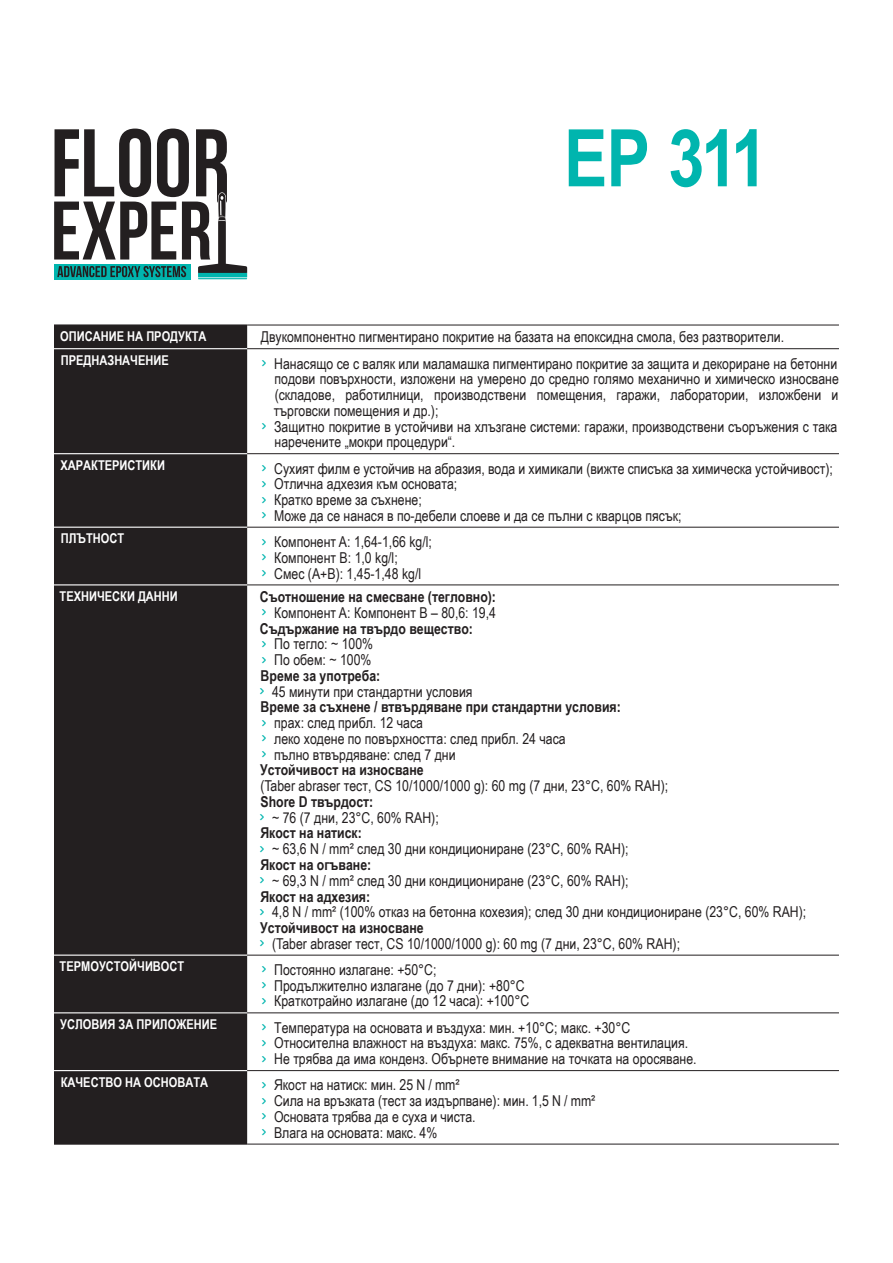
<style>
.page{position:relative;width:893px;height:1263px;background:#fff}
.page>*{position:absolute;margin:0;border:0;box-sizing:border-box;transform-origin:0 0}
.t1{font:700 79.5px "Arial Narrow";color:#00b5ae}
.t2{font:15px/15.8px "Arial Narrow";color:#231f20;text-align:justify}
.t3{font:700 15px "Arial Narrow";color:#231f20}
.t4{font:700 13.5px "Arial Narrow";color:#fff}
.s1{font-family:"Gravur";font-stretch:condensed;color:#00b5ae}
</style>
<div class="page">
<div style="left:54px;top:326px;width:193px;height:817px;background:#231f20"></div>
<hr style="left:54px;top:324px;width:193px;height:2px;background:#231f20">
<hr style="left:54px;top:348px;width:193px;height:1px;background:#fff">
<hr style="left:54px;top:453px;width:193px;height:1px;background:#fff">
<hr style="left:54px;top:527px;width:193px;height:1px;background:#fff">
<hr style="left:54px;top:584px;width:193px;height:1px;background:#fff">
<hr style="left:54px;top:954px;width:193px;height:2px;background:#fff">
<hr style="left:54px;top:1012px;width:193px;height:1px;background:#fff">
<hr style="left:54px;top:1070px;width:193px;height:1px;background:#fff">
<hr style="left:247px;top:325px;width:592px;height:1px;background:#231f20">
<hr style="left:247px;top:348px;width:592px;height:1px;background:#231f20">
<hr style="left:247px;top:453px;width:592px;height:1px;background:#231f20">
<hr style="left:247px;top:527px;width:592px;height:1px;background:#231f20">
<hr style="left:247px;top:584px;width:592px;height:1px;background:#231f20">
<hr style="left:247px;top:955px;width:592px;height:1px;background:#231f20">
<hr style="left:247px;top:1012px;width:592px;height:1px;background:#231f20">
<hr style="left:247px;top:1070px;width:592px;height:1px;background:#231f20">
<hr style="left:247px;top:1144px;width:592px;height:1px;background:#231f20">
<hr style="left:54px;top:1143px;width:193px;height:2px;background:#231f20">
<div style="left:54px;top:264px;width:137px;height:16px;background:#00b5ae"></div>
<hr style="left:198px;top:278px;width:49px;height:1px;background:#00b5ae">
<svg style="left:54px;top:129px;width:193px;height:148px"></svg>
<p class="t1" style="left:564px;top:98px;width:205px">EP 311</p>
<p class="t4" style="left:60px;top:326px;width:148px">ОПИСАНИЕ НА ПРОДУКТА</p>
<p class="t2" style="left:261px;top:329px;width:525px">Двукомпонентно пигментирано покритие на базата на епоксидна смола, без разтворители.</p>
<p class="t4" style="left:61px;top:350px;width:110px">ПРЕДНАЗНАЧЕНИЕ</p>
<p class="t2" style="left:274px;top:355px;width:567px;text-indent:-13px"><span class="s1">›</span> Нанасящо се с валяк или маламашка пигментирано покритие за защита и декориране на бетонни подови повърхности, изложени на умерено до средно голямо механично и химическо износване (складове, работилници, производствени помещения, гаражи, лаборатории, изложбени и търговски помещения и др.);</p>
<p class="t2" style="left:275px;top:418px;width:564px;text-indent:-14px"><span class="s1">›</span> Защитно покритие в устойчиви на хлъзгане системи: гаражи, производствени съоръжения с така наречените „мокри процедури“.</p>
<p class="t4" style="left:61px;top:455px;width:106px">ХАРАКТЕРИСТИКИ</p>
<p class="t2" style="left:261px;top:460px;width:573px"><span class="s1">›</span> Сухият филм е устойчив на абразия, вода и химикали (вижте списъка за химическа устойчивост);</p>
<p class="t2" style="left:261px;top:476px;width:198px"><span class="s1">›</span> Отлична адхезия към основата;</p>
<p class="t2" style="left:261px;top:491px;width:162px"><span class="s1">›</span> Кратко време за съхнене;</p>
<p class="t2" style="left:261px;top:507px;width:422px"><span class="s1">›</span> Може да се нанася в по-дебели слоеве и да се пълни с кварцов пясък;</p>
<p class="t4" style="left:61px;top:528px;width:65px">ПЛЪТНОСТ</p>
<p class="t2" style="left:261px;top:533px;width:173px"><span class="s1">›</span> Компонент A: 1,64-1,66 kg/l;</p>
<p class="t2" style="left:261px;top:549px;width:138px"><span class="s1">›</span> Компонент B: 1,0 kg/l;</p>
<p class="t2" style="left:261px;top:565px;width:162px"><span class="s1">›</span> Смес (A+B): 1,45-1,48 kg/l</p>
<p class="t4" style="left:60px;top:586px;width:120px">ТЕХНИЧЕСКИ ДАННИ</p>
<p class="t3" style="left:260px;top:586px;width:238px">Съотношение на смесване (тегловно):</p>
<p class="t2" style="left:261px;top:604px;width:237px"><span class="s1">›</span> Компонент A: Компонент B – 80,6: 19,4</p>
<p class="t3" style="left:260px;top:617px;width:215px">Съдържание на твърдо вещество:</p>
<p class="t2" style="left:261px;top:636px;width:114px"><span class="s1">›</span> По тегло: ~ 100%</p>
<p class="t2" style="left:261px;top:651px;width:112px"><span class="s1">›</span> По обем: ~ 100%</p>
<p class="t3" style="left:261px;top:664px;width:121px">Време за употреба:</p>
<p class="t2" style="left:259px;top:683px;width:215px"><span class="s1">›</span> 45 минути при стандартни условия</p>
<p class="t3" style="left:261px;top:696px;width:362px">Време за съхнене / втвърдяване при стандартни условия:</p>
<p class="t2" style="left:261px;top:714px;width:164px"><span class="s1">›</span> прах: след прибл. 12 часа</p>
<p class="t2" style="left:261px;top:730px;width:306px"><span class="s1">›</span> леко ходене по повърхността: след прибл. 24 часа</p>
<p class="t2" style="left:261px;top:746px;width:196px"><span class="s1">›</span> пълно втвърдяване: след 7 дни</p>
<p class="t3" style="left:260px;top:759px;width:165px">Устойчивост на износване</p>
<p class="t2" style="left:260px;top:777px;width:409px">(Taber abraser тест, CS 10/1000/1000 g): 60 mg (7 дни, 23°C, 60% RAH);</p>
<p class="t3" style="left:260px;top:790px;width:114px">Shore D твърдост:</p>
<p class="t2" style="left:259px;top:809px;width:181px"><span class="s1">›</span> ~ 76 (7 дни, 23°C, 60% RAH);</p>
<p class="t3" style="left:260px;top:822px;width:103px">Якост на натиск:</p>
<p class="t2" style="left:259px;top:840px;width:371px"><span class="s1">›</span> ~ 63,6 N / mm² след 30 дни кондициониране (23°C, 60% RAH);</p>
<p class="t3" style="left:260px;top:853px;width:112px">Якост на огъване:</p>
<p class="t2" style="left:259px;top:872px;width:371px"><span class="s1">›</span> ~ 69,3 N / mm² след 30 дни кондициониране (23°C, 60% RAH);</p>
<p class="t3" style="left:260px;top:885px;width:111px">Якост на адхезия:</p>
<p class="t2" style="left:259px;top:903px;width:549px"><span class="s1">›</span> 4,8 N / mm² (100% отказ на бетонна кохезия); след 30 дни кондициониране (23°С, 60% RAH);</p>
<p class="t3" style="left:260px;top:916px;width:165px">Устойчивост на износване</p>
<p class="t2" style="left:259px;top:935px;width:423px"><span class="s1">›</span> (Taber abraser тест, CS 10/1000/1000 g): 60 mg (7 дни, 23°C, 60% RAH);</p>
<p class="t4" style="left:60px;top:956px;width:126px">ТЕРМОУСТОЙЧИВОСТ</p>
<p class="t2" style="left:261px;top:961px;width:177px"><span class="s1">›</span> Постоянно излагане: +50°C;</p>
<p class="t2" style="left:261px;top:977px;width:265px"><span class="s1">›</span> Продължително излагане (до 7 дни): +80°C</p>
<p class="t2" style="left:261px;top:993px;width:270px"><span class="s1">›</span> Краткотрайно излагане (до 12 часа): +100°C</p>
<p class="t4" style="left:60px;top:1014px;width:158px">УСЛОВИЯ ЗА ПРИЛОЖЕНИЕ</p>
<p class="t2" style="left:261px;top:1019px;width:371px"><span class="s1">›</span> Температура на основата и въздуха: мин. +10°С; макс. +30°C</p>
<p class="t2" style="left:261px;top:1035px;width:429px"><span class="s1">›</span> Относителна влажност на въздуха: макс. 75%, с адекватна вентилация.</p>
<p class="t2" style="left:261px;top:1050px;width:437px"><span class="s1">›</span> Не трябва да има конденз. Обърнете внимание на точката на оросяване.</p>
<p class="t4" style="left:61px;top:1072px;width:149px">КАЧЕСТВО НА ОСНОВАТА</p>
<p class="t2" style="left:261px;top:1077px;width:200px"><span class="s1">›</span> Якост на натиск: мин. 25 N / mm²</p>
<p class="t2" style="left:261px;top:1092px;width:336px"><span class="s1">›</span> Сила на връзката (тест за издърпване): мин. 1,5 N / mm²</p>
<p class="t2" style="left:261px;top:1108px;width:216px"><span class="s1">›</span> Основата трябва да е суха и чиста.</p>
<p class="t2" style="left:261px;top:1124px;width:178px"><span class="s1">›</span> Влага на основата: макс. 4%</p>
</div>
